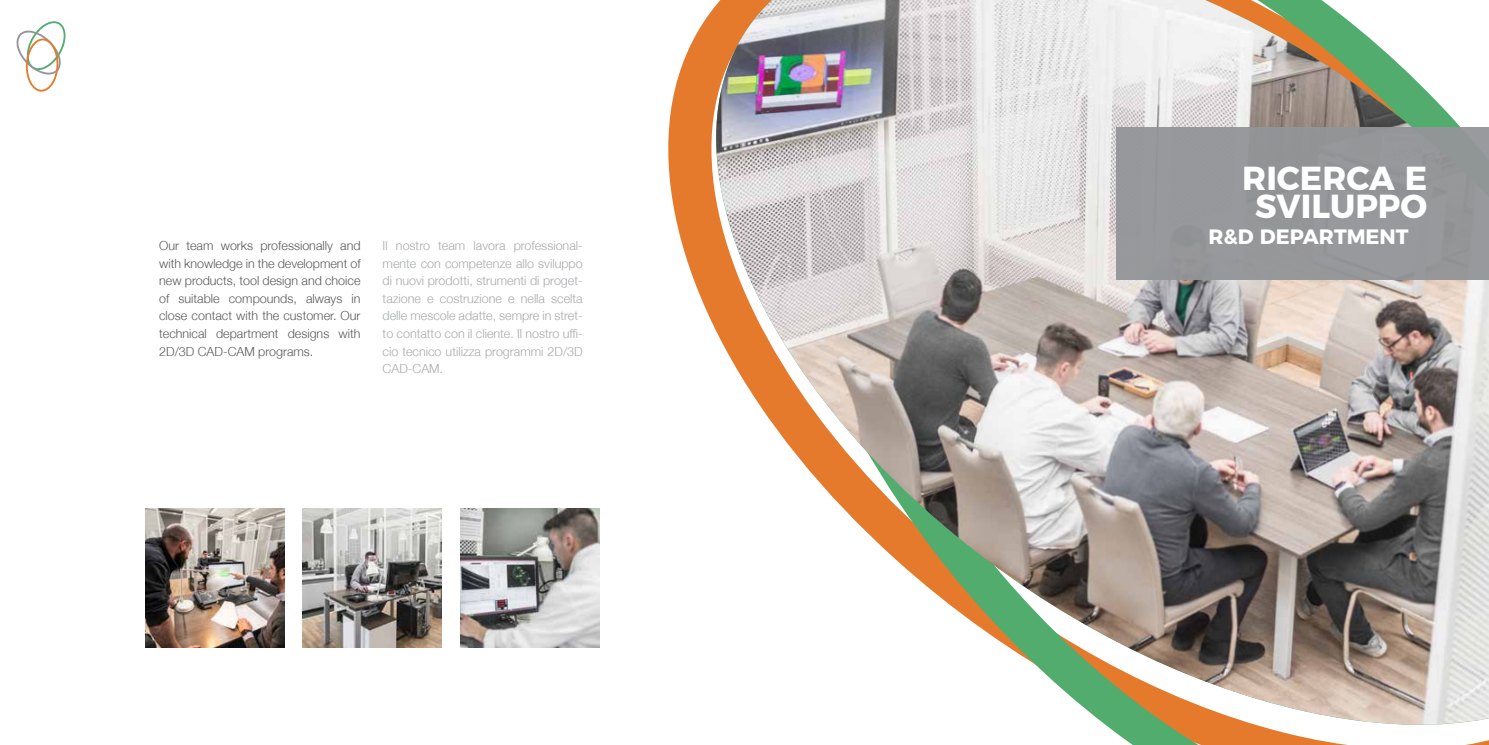
<style>
.page{position:relative;width:1489px;height:745px;background:#fff}
.page>*{position:absolute;margin:0;border:0;box-sizing:border-box;transform-origin:0 0}
.t1{font:700 33.25px/28.4px "Montserrat";color:#fff;text-align:center}
.t2{font:700 20.75px "Montserrat";color:#fff}
.t3{font:300 12.5px/17.5px "Helvetica Neue";color:#a7a9ac;text-align:justify}
.t4{font:300 12.5px/17.5px "Helvetica Neue";color:#58595b;text-align:justify}
</style>
<div class="page">
<svg style="left:16px;top:21px;width:50px;height:71px"></svg>
<svg style="left:668px;top:6px;width:47px;height:323px;fill:#e57a2d"></svg>
<img style="left:715px;top:0;width:773px;height:724px">
<div style="left:1116px;top:127px;width:372px;height:152px;background:#939598"></div>
<img style="left:460px;top:508px;width:139px;height:139px">
<img style="left:303px;top:508px;width:139px;height:139px">
<img style="left:145px;top:508px;width:139px;height:139px">
<p class="t4" style="left:159px;top:237px;width:203px">Our team works professionally and with knowledge in the development of new products, tool design and choice of suitable compounds, always in close contact with the customer. Our technical department designs with 2D/3D CAD-CAM programs.</p>
<p class="t3" style="left:382px;top:237px;width:202px">Il nostro team lavora professional&shy;mente con competenze allo sviluppo di nuovi prodotti, strumenti di proget&shy;tazione e costruzione e nella scelta delle mescole adatte, sempre in stret&shy;to contatto con il cliente. Il nostro uffi&shy;cio tecnico utilizza programmi 2D/3D CAD-CAM.</p>
<h1 class="t1" style="left:1242px;top:161px;width:186px">RICERCA E<br>SVILUPPO</h1>
<h2 class="t2" style="left:1208px;top:219px;width:202px">R&amp;D DEPARTMENT</h2>
</div>
